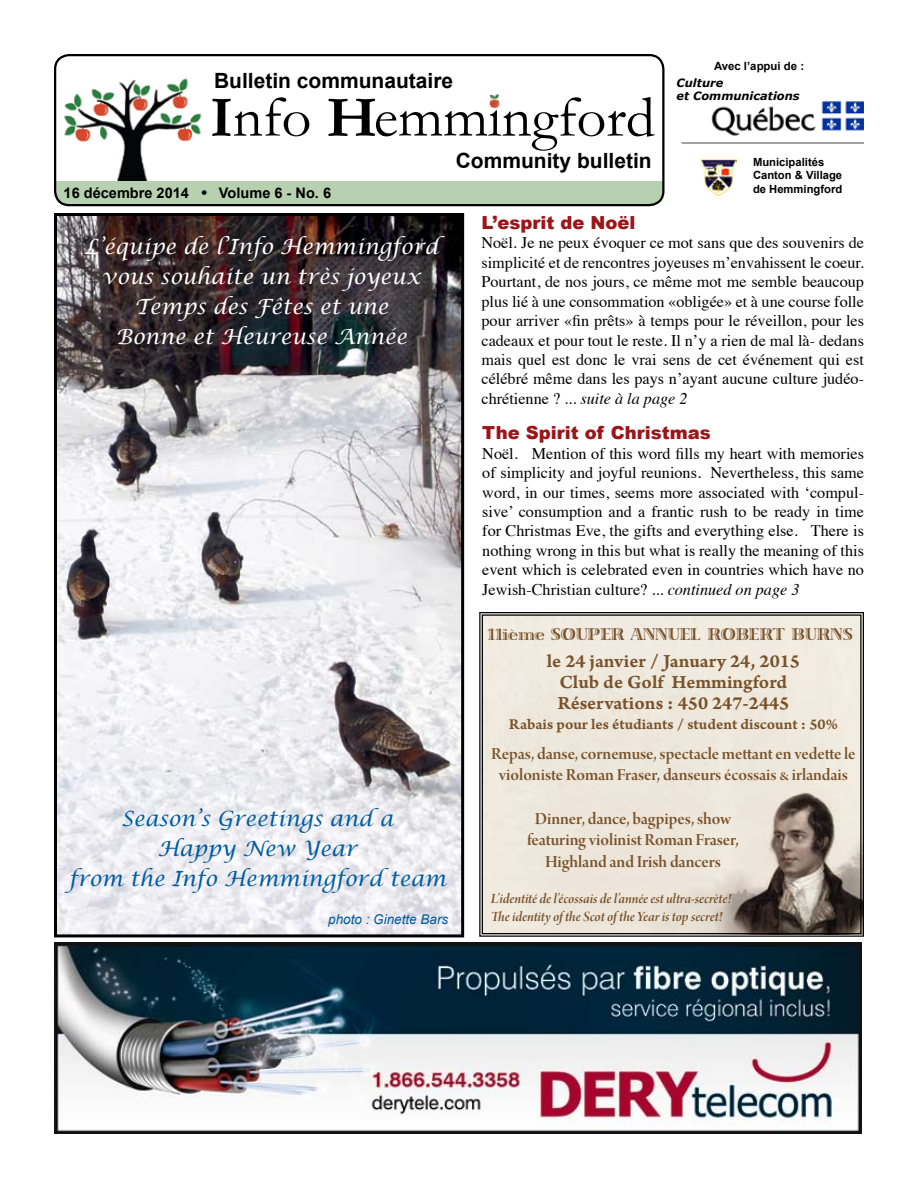
<style>
.page{position:relative;width:918px;height:1188px;background:#fff}
.page>*{position:absolute;margin:0;border:0;box-sizing:border-box;transform-origin:0 0}
.t1{font:58.5px "Garamond";color:#000}
.t2{font:700 58.5px "Garamond";color:#000}
.t3{font:italic 21px/30px "Lucida Calligraphy";color:#fff;text-align:center}
.t4{font:italic 21px/30px "Lucida Calligraphy";color:#005c9f;text-align:center}
.t5{font:700 21px "Arial";color:#000}
.t6{font:19.5px/21px "Arno Pro Smbd Caption";color:#79522a;text-align:center}
.t7{font:18px/21.6px "Arno Pro Smbd Display";letter-spacing:-.005em;color:#79522a;text-align:center}
.t8{font:900 18px "Arial";color:#9c1519}
.t9{font:700 17.25px "Viva Std";color:#79522a}
.t10{font:16.2px/19.5px "Times";color:#000;text-align:justify}
.t11{font:15.75px "Arno Pro Smbd Caption";color:#79522a}
.t12{font:15px/18px "Arno Pro Smbd Italic Display";letter-spacing:-.005em;color:#79522a}
.t13{font:700 14.55px "Arial";color:#000}
.t14{font:italic 13.5px "Arial";color:#005c9f}
.t15{font:italic 700 11.4px/13.6px "Verdana";color:#000}
.t16{font:700 11.4px "Arial";color:#000}
.t17{font:700 11.25px/13.5px "Arial";color:#000}
.s1{font-weight:700}
.s2{font-family:"Times";font-weight:400;font-size:16.5px}
.s3{font-style:italic}
.s4{font-size:15px}
.s5{font-size:13.5px}
</style>
<div class="page">
<img style="left:711px;top:101px;width:153px;height:35px">
<div style="left:54px;top:194px;width:608px;height:10px;background:#b7d0af"></div>
<img style="left:62px;top:78px;width:142px;height:104px">
<img style="left:700px;top:159px;width:36px;height:37px">
<hr style="left:682px;top:142px;width:182px;height:2px;background:#828487">
<svg style="left:489px;top:95px;width:10px;height:13px"></svg>
<div style="left:55px;top:182px;width:608px;height:12px;background:#b7d0af"></div>
<div style="left:54px;top:54px;width:611px;height:152px;border:2px solid #000;border-radius:14px"></div>
<img style="left:54px;top:943px;width:808px;height:191px">
<img style="left:58px;top:217px;width:402px;height:716px">
<div style="left:54px;top:213px;width:410px;height:724px;border:3px solid #000"></div>
<svg style="left:479px;top:612px;width:385px;height:325px"></svg>
<div style="left:482px;top:614px;width:380px;height:320px;border:1px solid #000"></div>
<p class="t5" style="left:214px;top:66px;width:241px">Bulletin communautaire</p>
<h1 class="t1" style="left:210px;top:82px;width:447px"><span class="s1">I</span>nfo emmingford</h1>
<h1 class="t2" style="left:327px;top:83px;width:52px">H</h1>
<p class="t13" style="left:64px;top:183px;width:269px">16 décembre 2014 <span class="s2">•</span> Volume 6 - No. 6</p>
<p class="t5" style="left:456px;top:147px;width:198px">Community bulletin</p>
<p class="t16" style="left:714px;top:58px;width:92px">Avec l’appui de :</p>
<p class="t15" style="left:677px;top:76px;width:125px">Culture<br>et Communications</p>
<p class="t17" style="left:753px;top:156px;width:91px">Municipalités<br>Canton &amp; Village de Hemmingford</p>
<p class="t3" style="left:84px;top:233px;width:356px">L’équipe de l’Info Hemmingford vous souhaite un très joyeux<br>Temps des Fêtes et une<br>Bonne et Heureuse Année</p>
<p class="t4" style="left:69px;top:804px;width:379px">Season’s Greetings and a<br>Happy New Year<br>from the Info Hemmingford team</p>
<p class="t14" style="left:328px;top:910px;width:122px">photo : Ginette Bars</p>
<p class="t8" style="left:482px;top:209px;width:156px">L’esprit de Noël</p>
<p class="t10" style="left:482px;top:232px;width:384px">Noël. Je ne peux évoquer ce mot sans que des souvenirs de simplicité et de rencontres joyeuses m’envahissent le coeur.<br>Pourtant, de nos jours, ce même mot me semble beaucoup plus lié à une consommation «obligée» et à une course folle pour arriver «fin prêts» à temps pour le réveillon, pour les cadeaux et pour tout le reste. Il n’y a rien de mal là- dedans mais quel est donc le vrai sens de cet événement qui est célébré même dans les pays n’ayant aucune culture judéo&shy;chrétienne ? ... <span class="s3">suite à la page 2</span></p>
<p class="t8" style="left:482px;top:420px;width:230px">The Spirit of Christmas</p>
<p class="t10" style="left:482px;top:442px;width:383px">Noël. Mention of this word fills my heart with memories of simplicity and joyful reunions. Nevertheless, this same word, in our times, seems more associated with ‘compul&shy;sive’ consumption and a frantic rush to be ready in time for Christmas Eve, the gifts and everything else. There is nothing wrong in this but what is really the meaning of this event which is celebrated even in countries which have no Jewish-Christian culture? ... <span class="s3">continued on page 3</span></p>
<p class="t9" style="left:488px;top:625px;width:367px">11<span class="s4">ième</span> SOUPER ANNUEL ROBERT BURNS</p>
<p class="t6" style="left:547px;top:651px;width:255px">le 24 janvier / January 24, 2015<br>Club de Golf Hemmingford<br>Réservations : 450 247-2445</p>
<p class="t11" style="left:509px;top:714px;width:331px">Rabais pour les étudiants / student discount : 50%</p>
<p class="t7" style="left:491px;top:743px;width:366px">Repas, danse, cornemuse, spectacle mettant en vedette le violoniste Roman Fraser, danseurs écossais <span class="s5">&amp;</span> irlandais</p>
<p class="t7" style="left:527px;top:809px;width:213px">Dinner, dance, bagpipes, show featuring violinist Roman Fraser,<br>Highland and Irish dancers</p>
<p class="t12" style="left:491px;top:890px;width:242px">L’identité de l’écossais de l’année est ultra-secrète!<br>The identity of the Scot of the Year is top secret!</p>
</div>
